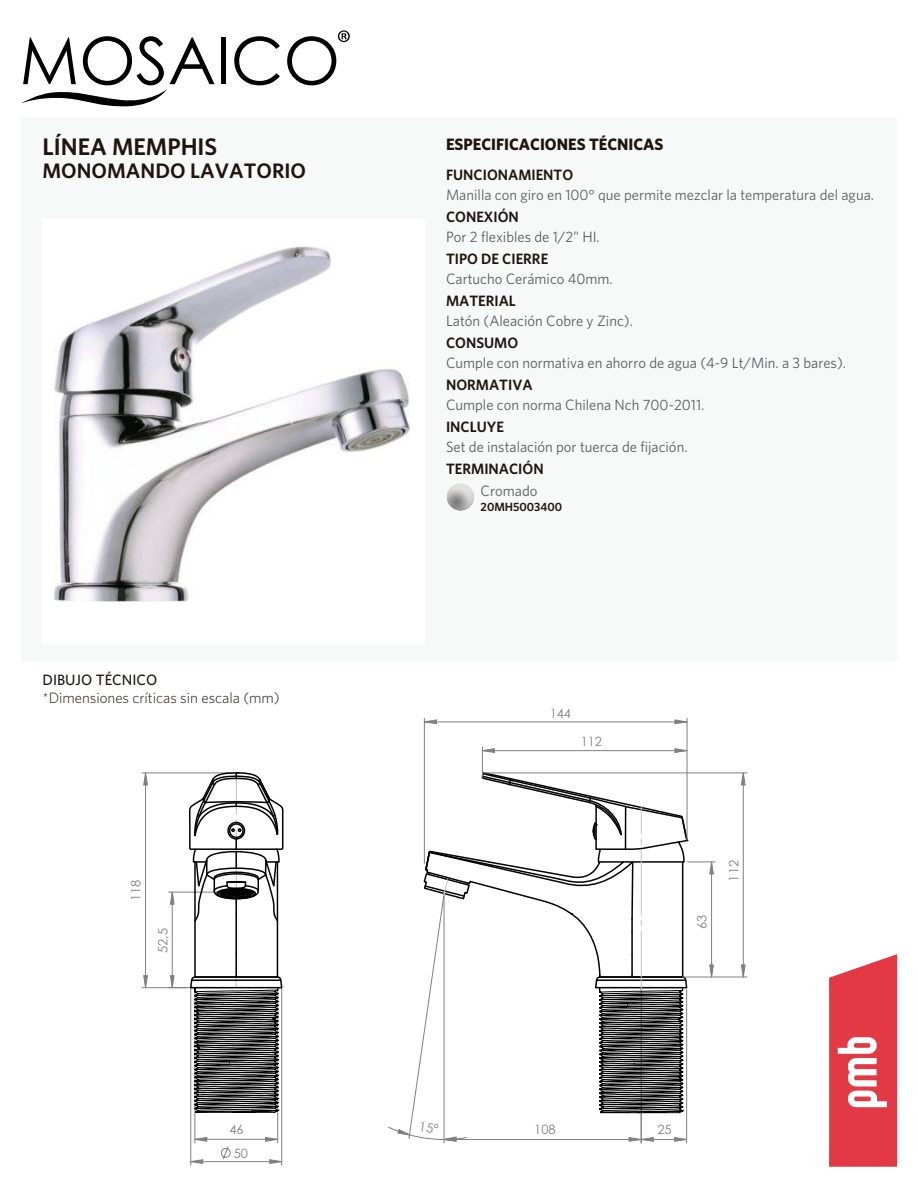
<style>
.page{position:relative;width:918px;height:1188px;background:#fff}
.page>*{position:absolute;margin:0;border:0;box-sizing:border-box;transform-origin:0 0}
.t1{font:600 24px "Whitney";color:#1f1410}
.t2{font:600 21px "Whitney";color:#1f1410}
.t3{font:700 16.5px "Whitney";color:#1f1410}
.t4{font:15px "Whitney";color:#5c5b5f}
.t5{font:15px "Whitney";color:#5c5b5f}
.t6{font:15px "Whitney Semibold SC";color:#1f1410}
.t7{font:600 15px "Whitney";color:#1f1410}
.t8{font:300 15px "Whitney";color:#1f1410}
.t9{font:500 15px "Whitney";color:#1f1410}
.t10{font:12.9px/23.4px "Century Gothic";color:#818081;text-align:center}
.t11{font:600 12px "Whitney";color:#1f1410}
</style>
<div class="page">
<svg style="left:829px;top:954px;width:68px;height:213px;background:#e65761"></svg>
<div style="left:21px;top:117px;width:876px;height:543px;background:#f7f8f8"></div>
<div style="left:42px;top:218px;width:383px;height:425px;background:#fff"></div>
<svg style="left:447px;top:483px;width:27px;height:27px"></svg>
<svg style="left:22px;top:36px;width:193px;height:71px"></svg>
<div style="left:221px;top:37px;width:5px;height:47px;background:#020101"></div>
<svg style="left:234px;top:36px;width:46px;height:49px"></svg>
<svg style="left:287px;top:30px;width:63px;height:55px"></svg>
<img style="left:54px;top:246px;width:356px;height:356px">
<svg style="left:221px;top:1146px;width:10px;height:14px"></svg>
<svg style="left:269px;top:1159px;width:14px;height:5px"></svg>
<svg style="left:191px;top:1159px;width:12px;height:5px"></svg>
<svg style="left:265px;top:1137px;width:14px;height:5px"></svg>
<svg style="left:195px;top:1137px;width:13px;height:5px"></svg>
<hr style="left:169px;top:892px;width:64px;height:1px;background:#818081">
<hr style="left:169px;top:987px;width:64px;height:1px;background:#818081">
<hr style="left:142px;top:987px;width:45px;height:1px;background:#818081">
<hr style="left:142px;top:773px;width:91px;height:1px;background:#818081">
<hr style="left:191px;top:1161px;width:91px;height:1px;background:#818081">
<hr style="left:281px;top:988px;width:1px;height:177px;background:#818081">
<hr style="left:190px;top:988px;width:1px;height:177px;background:#818081">
<hr style="left:195px;top:1139px;width:83px;height:1px;background:#818081">
<hr style="left:277px;top:988px;width:1px;height:155px;background:#818081">
<hr style="left:194px;top:988px;width:1px;height:155px;background:#818081">
<svg style="left:170px;top:891px;width:5px;height:98px"></svg>
<svg style="left:143px;top:772px;width:5px;height:217px"></svg>
<svg style="left:188px;top:772px;width:96px;height:341px"></svg>
<hr style="left:424px;top:722px;width:263px;height:1px;background:#818081">
<svg style="left:674px;top:719px;width:13px;height:6px"></svg>
<svg style="left:425px;top:719px;width:12px;height:6px"></svg>
<hr style="left:686px;top:990px;width:1px;height:153px;background:#818081">
<hr style="left:641px;top:988px;width:1px;height:155px;background:#818081">
<hr style="left:444px;top:894px;width:1px;height:249px;background:#818081">
<hr style="left:482px;top:747px;width:1px;height:30px;background:#818081">
<hr style="left:687px;top:718px;width:1px;height:123px;background:#818081">
<hr style="left:424px;top:718px;width:1px;height:146px;background:#818081">
<hr style="left:683px;top:977px;width:64px;height:1px;background:#818081">
<hr style="left:484px;top:773px;width:263px;height:1px;background:#818081">
<svg style="left:483px;top:748px;width:205px;height:5px"></svg>
<svg style="left:740px;top:772px;width:6px;height:206px"></svg>
<svg style="left:388px;top:772px;width:327px;height:370px"></svg>
<h1 class="t1" style="left:43px;top:133px;width:176px">LÍNEA MEMPHIS</h1>
<h2 class="t2" style="left:43px;top:158px;width:265px">MONOMANDO LAVATORIO</h2>
<p class="t9" style="left:43px;top:671px;width:116px">DIBUJO TÉCNICO</p>
<p class="t8" style="left:43px;top:689px;width:239px">*Dimensiones críticas sin escala (mm)</p>
<p class="t10" style="left:124px;top:901px;width:23px;rotate:-90deg">118</p>
<p class="t10" style="left:151px;top:953px;width:26px;rotate:-90deg">52,5</p>
<p class="t10" style="left:229px;top:1118px;width:20px">46<br>50</p>
<p class="t3" style="left:446px;top:134px;width:219px">ESPECIFICACIONES TÉCNICAS</p>
<p class="t7" style="left:446px;top:166px;width:129px">FUNCIONAMIENTO</p>
<p class="t5" style="left:446px;top:185px;width:430px">Manilla con giro en 100° que permite mezclar la temperatura del agua.</p>
<p class="t7" style="left:446px;top:208px;width:74px">CONEXIÓN</p>
<p class="t4" style="left:446px;top:227px;width:155px">Por 2 flexibles de 1/2” HI.</p>
<p class="t7" style="left:446px;top:250px;width:104px">TIPO DE CIERRE</p>
<p class="t4" style="left:446px;top:269px;width:168px">Cartucho Cerámico 40mm.</p>
<p class="t6" style="left:446px;top:292px;width:71px">MATERIAL</p>
<p class="t4" style="left:446px;top:311px;width:188px">Latón (Aleación Cobre y Zinc).</p>
<p class="t6" style="left:446px;top:334px;width:74px">CONSUMO</p>
<p class="t4" style="left:446px;top:353px;width:402px">Cumple con normativa en ahorro de agua (4-9 Lt/Min. a 3 bares).</p>
<p class="t6" style="left:446px;top:376px;width:88px">NORMATIVA</p>
<p class="t4" style="left:446px;top:395px;width:260px">Cumple con norma Chilena Nch 700-2011.</p>
<p class="t6" style="left:446px;top:418px;width:59px">INCLUYE</p>
<p class="t4" style="left:446px;top:437px;width:243px">Set de instalación por tuerca de fijación.</p>
<p class="t6" style="left:446px;top:460px;width:99px">TERMINACIÓN</p>
<p class="t4" style="left:481px;top:482px;width:58px">Cromado</p>
<p class="t11" style="left:481px;top:500px;width:83px">20MH5003400</p>
<p class="t10" style="left:550px;top:702px;width:23px">144</p>
<p class="t10" style="left:581px;top:729px;width:23px">112</p>
<p class="t10" style="left:690px;top:929px;width:16px;rotate:-90deg">63</p>
<p class="t10" style="left:722px;top:882px;width:23px;rotate:-90deg">112</p>
<p class="t10" style="left:534px;top:1118px;width:23px">108</p>
<p class="t10" style="left:657px;top:1118px;width:16px">25</p>
</div>
